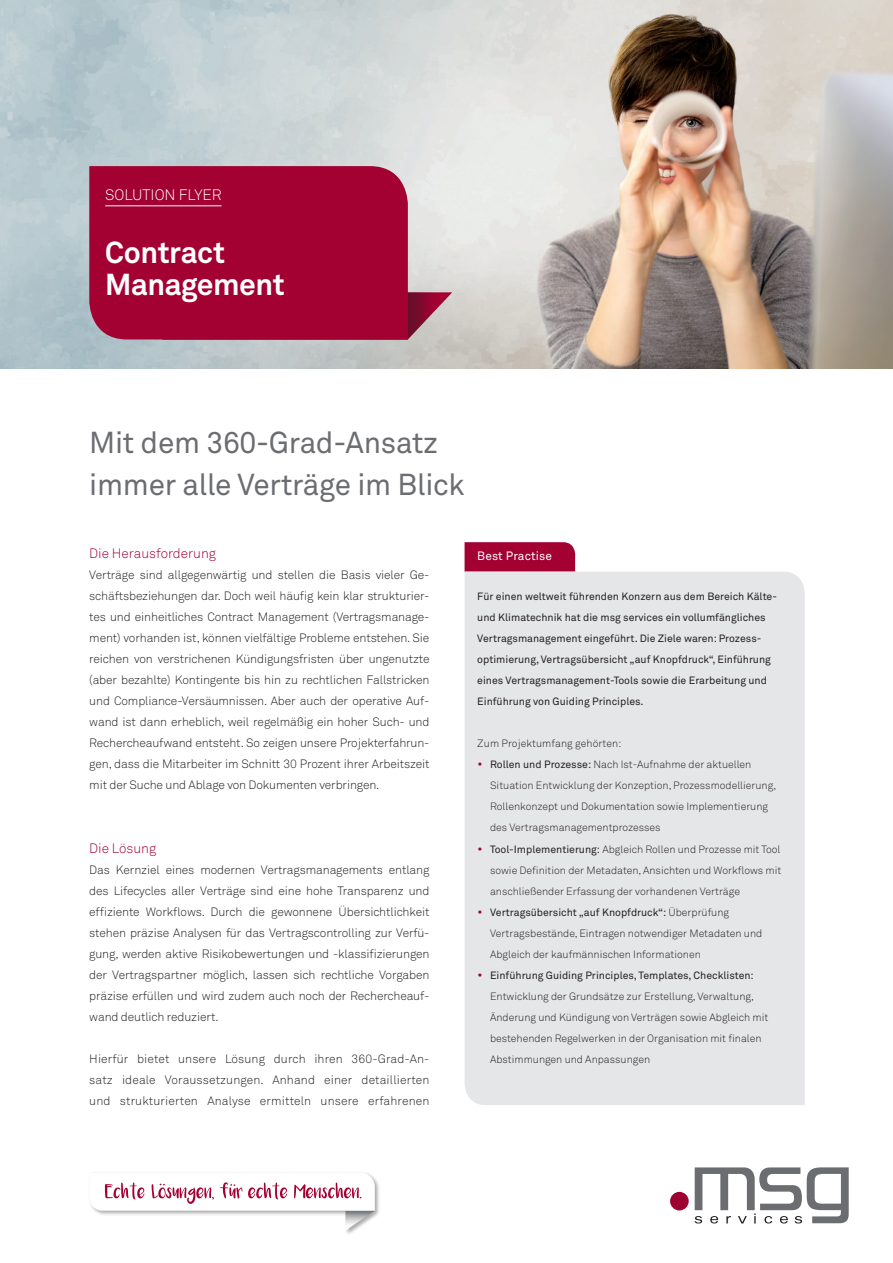
<style>
.page{position:relative;width:893px;height:1263px;background:#fff}
.page>*{position:absolute;margin:0;border:0;box-sizing:border-box;transform-origin:0 0}
.t1{font:30px "Akkurat Std";letter-spacing:-.01em;color:#6c6d70}
.t2{font:700 30px "Akkurat Std";letter-spacing:-.015em;color:#fff}
.t3{font:300 15px "Akkurat Std";color:#fff}
.t4{font:300 13.5px "Akkurat Std";color:#a40133}
.t5{font:300 12px/21px "Akkurat Std";letter-spacing:-.01em;color:#231f20;text-align:justify}
.t6{font:12px "Akkurat Std";letter-spacing:.01em;color:#fff}
.t7{font:300 10.5px/21px "Akkurat Std";color:#231f20}
.t8{font:10.5px/21px "Akkurat Std";color:#231f20}
.s1{font-size:13.5px;color:#a40133}
.s2{font-weight:400}
</style>
<div class="page">
<img style="left:0;top:0;width:893px;height:369px">
<div style="left:670px;top:1192px;width:19px;height:18px;background:#9e0131;border-radius:50%"></div>
<svg style="left:695px;top:1167px;width:154px;height:56px"></svg>
<svg style="left:408px;top:292px;width:44px;height:47px;background:#a76979"></svg>
<div style="left:89px;top:166px;width:319px;height:173px;background:#a40133"></div>
<div style="left:88px;top:1171px;width:293px;height:65px;background:#231f20;opacity:.38"></div>
<svg style="left:465px;top:542px;width:110px;height:30px;background:#a60939"></svg>
<div style="left:465px;top:572px;width:340px;height:533px;background:#e5e6e8"></div>
<svg style="left:89px;top:1173px;width:286px;height:57px"></svg>
<hr style="left:105px;top:205px;width:117px;height:1px;background:#fff">
<p class="t3" style="left:105px;top:186px;width:118px">SOLUTION FLYER</p>
<p class="t2" style="left:105px;top:234px;width:121px">Contract</p>
<p class="t2" style="left:105px;top:266px;width:181px">Management</p>
<p class="t1" style="left:89px;top:425px;width:350px">Mit dem 360-Grad-Ansatz</p>
<p class="t1" style="left:89px;top:467px;width:377px">immer alle Verträge im Blick</p>
<p class="t4" style="left:89px;top:545px;width:128px">Die Herausforderung</p>
<p class="t5" style="left:89px;top:564px;width:342px">Verträge sind allgegenwärtig und stellen die Basis vieler Ge&shy;schäftsbeziehungen dar. Doch weil häufig kein klar strukturier&shy;tes und einheitliches Contract Management (Vertragsmanage&shy;ment) vorhanden ist, können vielfältige Probleme entstehen. Sie reichen von verstrichenen Kündigungsfristen über ungenutzte (aber bezahlte) Kontingente bis hin zu rechtlichen Fallstricken und Compliance-Versäumnissen. Aber auch der operative Auf&shy;wand ist dann erheblich, weil regelmäßig ein hoher Such- und Rechercheaufwand entsteht. So zeigen unsere Projekterfahrun&shy;gen, dass die Mitarbeiter im Schnitt 30 Prozent ihrer Arbeitszeit mit der Suche und Ablage von Dokumenten verbringen.</p>
<p class="t4" style="left:89px;top:840px;width:69px">Die Lösung</p>
<p class="t5" style="left:89px;top:859px;width:342px">Das Kernziel eines modernen Vertragsmanagements entlang des Lifecycles aller Verträge sind eine hohe Transparenz und effiziente Workflows. Durch die gewonnene Übersichtlichkeit stehen präzise Analysen für das Vertragscontrolling zur Verfü&shy;gung, werden aktive Risikobewertungen und -klassifizierungen der Vertragspartner möglich, lassen sich rechtliche Vorgaben präzise erfüllen und wird zudem auch noch der Rechercheauf&shy;wand deutlich reduziert.</p>
<p class="t5" style="left:89px;top:1048px;width:342px">Hierfür bietet unsere Lösung durch ihren 360-Grad-An&shy;satz ideale Voraussetzungen. Anhand einer detaillierten und strukturierten Analyse ermitteln unsere erfahrenen</p>
<p class="t6" style="left:477px;top:549px;width:76px">Best Practise</p>
<p class="t8" style="left:477px;top:586px;width:301px">Für einen weltweit führenden Konzern aus dem Bereich Kälte&shy;und Klimatechnik hat die msg services ein vollumfängliches Vertragsmanagement eingeführt. Die Ziele waren: Prozess&shy;optimierung, Vertragsübersicht „auf Knopfdruck“, Einführung eines Vertragsmanagement-Tools sowie die Erarbeitung und Einführung von Guiding Principles.</p>
<p class="t7" style="left:477px;top:733px;width:146px">Zum Projektumfang gehörten:</p>
<p class="t7" style="left:490px;top:754px;width:288px;text-indent:-13px"><span class="s1">•</span> <span class="s2">Rollen und Prozesse:</span> Nach Ist-Aufnahme der aktuellen Situation Entwicklung der Konzeption, Prozessmodellierung, Rollenkonzept und Dokumentation sowie Implementierung des Vertragsmanagementprozesses</p>
<p class="t7" style="left:490px;top:838px;width:293px;text-align:justify;text-indent:-13px"><span class="s1">•</span> <span class="s2">Tool-Implementierung:</span> Abgleich Rollen und Prozesse mit Tool sowie Definition der Metadaten, Ansichten und Workflows mit anschließender Erfassung der vorhandenen Verträge</p>
<p class="t7" style="left:490px;top:901px;width:274px;text-indent:-13px"><span class="s1">•</span> <span class="s2">Vertragsübersicht „auf Knopfdruck“:</span> Überprüfung<br>Vertragsbestände, Eintragen notwendiger Metadaten und<br>Abgleich der kaufmännischen Informationen</p>
<p class="t7" style="left:490px;top:965px;width:280px;text-indent:-13px"><span class="s1">•</span> <span class="s2">Einführung Guiding Principles, Templates, Checklisten:<br></span>Entwicklung der Grundsätze zur Erstellung, Verwaltung, Änderung und Kündigung von Verträgen sowie Abgleich mit bestehenden Regelwerken in der Organisation mit finalen Abstimmungen und Anpassungen</p>
</div>
